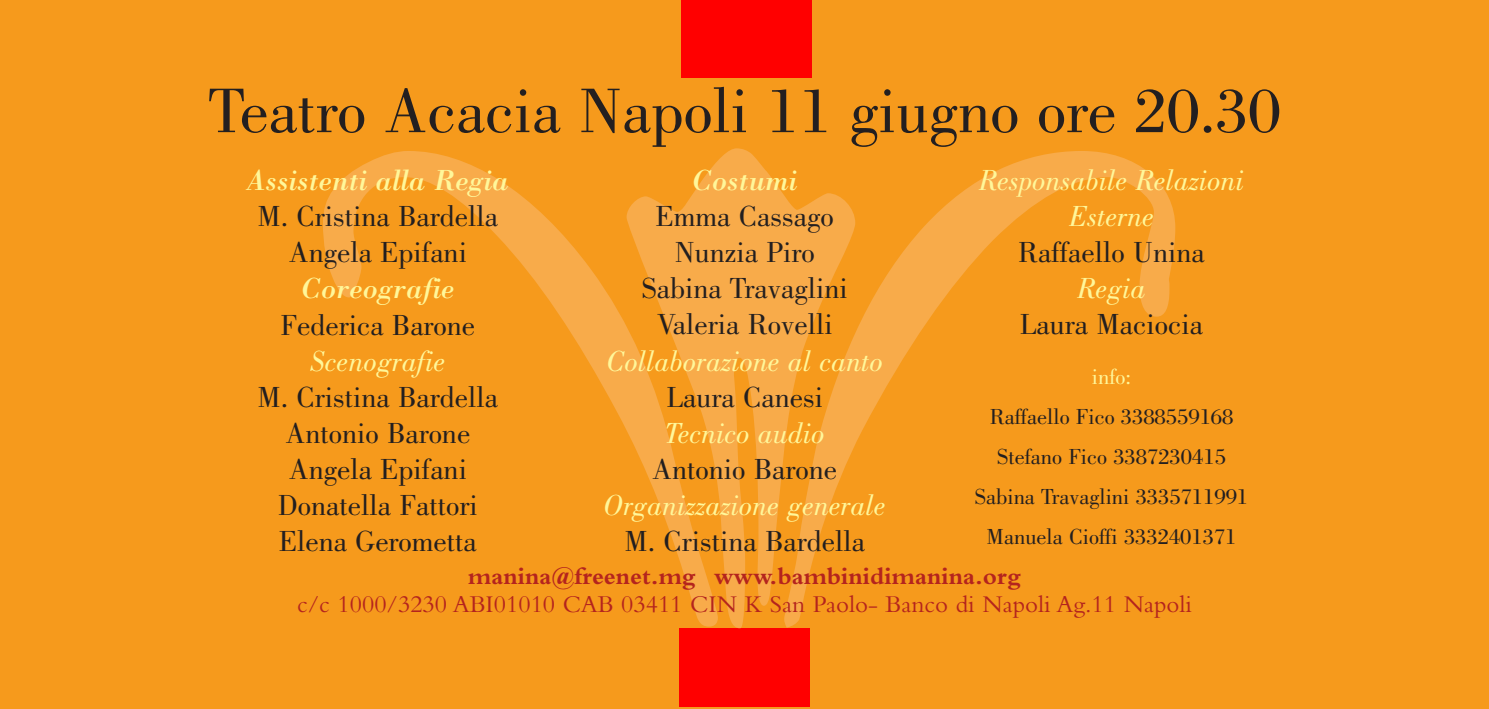
<style>
.page{position:relative;width:1489px;height:709px;background:#fff}
.page>*{position:absolute;margin:0;border:0;box-sizing:border-box;transform-origin:0 0}
.t1{font:65px "Bodoni";color:#231f20}
.t2{font:30px/36px "Bodoni";color:#231f20;text-align:center}
.t3{font:italic 30px/36.2px "Bodoni";color:#fff79a;text-align:center}
.t4{font:italic 30px "Bodoni";color:#fff79a}
.t5{font:25px "Bembo";color:#b4241e}
.t6{font:700 25px "Bembo";color:#b4241e}
.t7{font:22.5px/40px "Bodoni";color:#231f20;text-align:center}
.t8{font:22.5px "Bodoni";color:#fff79a}
</style>
<div class="page">
<div style="left:0;top:0;width:1488px;height:709px;background:#f69a1c"></div>
<div style="left:681px;top:0;width:130px;height:78px;background:#f00"></div>
<div style="left:679px;top:628px;width:130px;height:79px;background:#f00"></div>
<h1 class="t1" style="left:208px;top:87px;width:1073px">Teatro Acacia Napoli 11 giugno ore 20.30</h1>
<p class="t4" style="left:247px;top:162px;width:263px">Assistenti alla Regia</p>
<p class="t2" style="left:257px;top:201px;width:242px">M. Cristina Bardella<br>Angela Epifani</p>
<p class="t4" style="left:301px;top:270px;width:155px">Coreografie</p>
<p class="t2" style="left:280px;top:309px;width:196px">Federica Barone</p>
<p class="t3" style="left:310px;top:345px;width:136px">Scenografie</p>
<p class="t2" style="left:257px;top:381px;width:242px">M. Cristina Bardella<br>Antonio Barone<br>Angela Epifani<br>Donatella Fattori<br>Elena Gerometta</p>
<p class="t4" style="left:692px;top:162px;width:107px">Costumi</p>
<p class="t2" style="left:641px;top:201px;width:207px">Emma Cassago<br>Nunzia Piro<br>Sabina Travaglini<br>Valeria Rovelli</p>
<p class="t3" style="left:606px;top:345px;width:278px">Collaborazione al canto</p>
<p class="t2" style="left:666px;top:381px;width:158px">Laura Canesi</p>
<p class="t3" style="left:664px;top:417px;width:162px">Tecnico audio</p>
<p class="t2" style="left:652px;top:453px;width:186px">Antonio Barone</p>
<p class="t3" style="left:603px;top:489px;width:284px">Organizzazione generale</p>
<p class="t2" style="left:624px;top:525px;width:242px">M. Cristina Bardella</p>
<p class="t3" style="left:979px;top:165px;width:266px">Responsabile Relazioni<br>Esterne</p>
<p class="t2" style="left:1018px;top:237px;width:188px">Raffaello Unina</p>
<p class="t3" style="left:1077px;top:273px;width:70px">Regia</p>
<p class="t2" style="left:1019px;top:309px;width:185px">Laura Maciocia</p>
<p class="t8" style="left:1091px;top:368px;width:41px">info:</p>
<p class="t7" style="left:974px;top:399px;width:275px">Raffaello Fico 3388559168<br>Stefano Fico 3387230415<br>Sabina Travaglini 3335711991<br>Manuela Cioffi 3332401371</p>
<p class="t6" style="left:468px;top:567px;width:554px">manina@freenet.mg www.bambinidimanina.org</p>
<p class="t5" style="left:297px;top:595px;width:896px">c/c 1000/3230 ABI01010 CAB 03411 CIN K San Paolo- Banco di Napoli Ag.11 Napoli</p>
</div>
